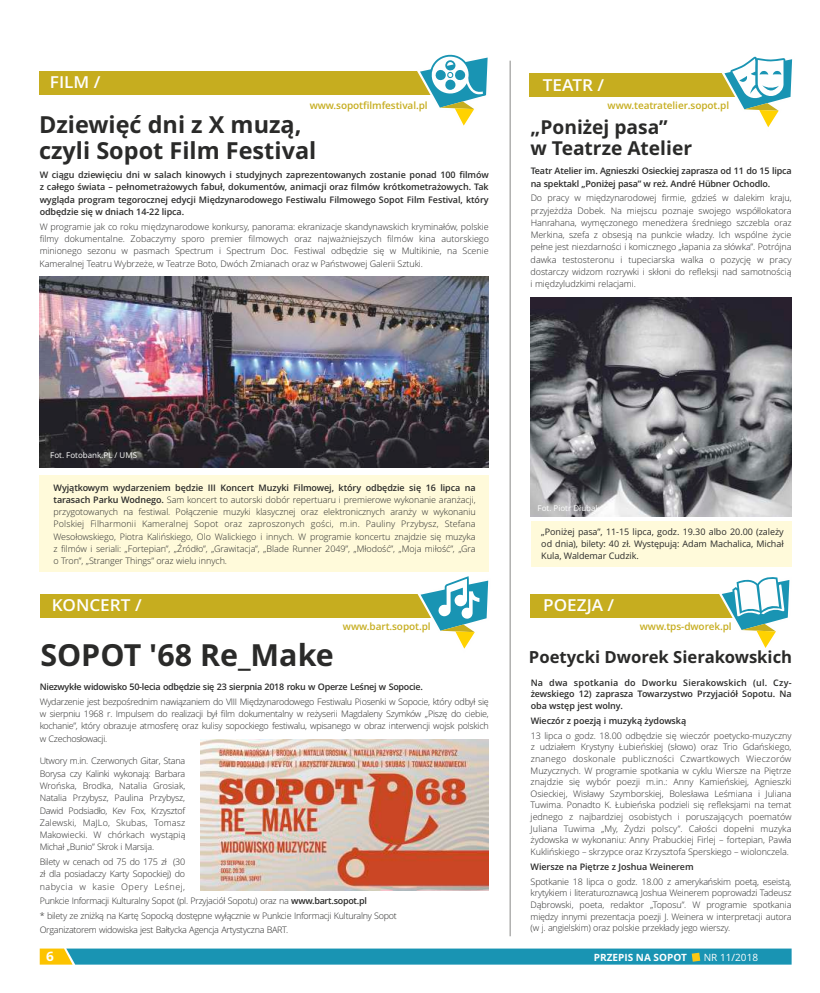
<style>
.page{position:relative;width:820px;height:993px;background:#fff}
.page>*{position:absolute;margin:0;border:0;box-sizing:border-box;transform-origin:0 0}
.t1{font:700 30.4px "Open Sans";color:#2a2a29}
.t2{font:700 23.5px/25.5px "Open Sans";color:#2a2a29}
.t3{font:700 19.2px/20.9px "Open Sans";color:#2a2a29}
.t4{font:700 16.7px "Open Sans";color:#2a2a29}
.t5{font:600 16.5px "Open Sans";color:#fefefe;scale:1.04 1}
.t6{font:700 13px "Open Sans";color:#fefefe;scale:1.04 1}
.t7{font:600 10px "Open Sans";letter-spacing:-.01em;color:#c6ad1f}
.t8{font:700 10px "Open Sans";color:#fefefe}
.t9{font:10px "Open Sans";color:#fefefe}
.t10{font:300 9px/12.3px "Open Sans";letter-spacing:-.03em;color:#2a2a29;text-align:justify}
.t11{font:600 9px/12.3px "Open Sans";letter-spacing:-.02em;color:#2a2a29;text-align:justify}
.t12{font:9px/12.3px "Open Sans";letter-spacing:-.01em;color:#2a2a29;text-align:justify}
.t13{font:8px "Open Sans";color:#fefefe}
.s1{font-weight:600}
</style>
<div class="page">
<div style="left:40px;top:475px;width:448px;height:96px;background:#fffada"></div>
<div style="left:530px;top:521px;width:261px;height:46px;background:#fffada"></div>
<svg style="left:40px;top:948px;width:751px;height:16px;background:#2b9aae"></svg>
<hr style="left:509px;top:61px;width:1px;height:874px;background:#888887">
<div style="left:528px;top:73px;width:242px;height:24px;background:#c6ad1f"></div>
<svg style="left:721px;top:57px;width:72px;height:71px"></svg>
<div style="left:40px;top:71px;width:435px;height:24px;background:#c6ad1f"></div>
<svg style="left:417px;top:54px;width:71px;height:72px"></svg>
<img style="left:40px;top:276px;width:448px;height:191px">
<img style="left:530px;top:297px;width:261px;height:219px">
<img style="left:200px;top:739px;width:288px;height:151px">
<div style="left:40px;top:593px;width:435px;height:24px;background:#c6ad1f"></div>
<svg style="left:417px;top:576px;width:72px;height:73px"></svg>
<div style="left:530px;top:593px;width:246px;height:24px;background:#c6ad1f"></div>
<svg style="left:718px;top:577px;width:72px;height:71px"></svg>
<h3 class="t5" style="left:50px;top:76px;width:50px">FILM /</h3>
<h3 class="t5" style="left:542px;top:78px;width:60px">TEATR /</h3>
<p class="t7" style="left:309px;top:102px;width:119px">www.sopotfilmfestival.pl</p>
<p class="t7" style="left:607px;top:101px;width:123px">www.teatratelier.sopot.pl</p>
<h2 class="t2" style="left:39px;top:114px;width:279px">Dziewięć dni z X muzą, czyli Sopot Film Festival</h2>
<p class="t11" style="left:40px;top:170px;width:450px">W ciągu dziewięciu dni w salach kinowych i studyjnych zaprezentowanych zostanie ponad 100 filmów z całego świata – pełnometrażowych fabuł, dokumentów, animacji oraz filmów krótkometrażowych. Tak wygląda program tegorocznej edycji Międzynarodowego Festiwalu Filmowego Sopot Film Festival, który odbędzie się w dniach 14-22 lipca.</p>
<p class="t10" style="left:40px;top:221px;width:450px">W programie jak co roku międzynarodowe konkursy, panorama: ekranizacje skandynawskich kryminałów, polskie filmy dokumentalne. Zobaczymy sporo premier filmowych oraz najważniejszych filmów kina autorskiego minionego sezonu w pasmach Spectrum i Spectrum Doc. Festiwal odbędzie się w Multikinie, na Scenie Kameralnej Teatru Wybrzeże, w Teatrze Boto, Dwóch Zmianach oraz w Państwowej Galerii Sztuki.</p>
<h3 class="t3" style="left:530px;top:118px;width:163px">„Poniżej pasa”<br>w Teatrze Atelier</h3>
<p class="t11" style="left:530px;top:166px;width:262px">Teatr Atelier im. Agnieszki Osieckiej zaprasza od 11 do 15 lipca na spektakl „Poniżej pasa” w reż. André Hübner Ochodlo.</p>
<p class="t10" style="left:530px;top:193px;width:262px">Do pracy w międzynarodowej firmie, gdzieś w dalekim kraju, przyjeżdża Dobek. Na miejscu poznaje swojego współlokatora Hanrahana, wymęczonego menedżera średniego szczebla oraz Merkina, szefa z obsesją na punkcie władzy. Ich wspólne życie pełne jest niezdarności i komicznego „łapania za słówka”. Potrójna dawka testosteronu i tupeciarska walka o pozycję w pracy dostarczy widzom rozrywki i skłoni do refleksji nad samotnością i międzyludzkimi relacjami.</p>
<p class="t13" style="left:50px;top:451px;width:88px">Fot. Fotobank.PL / UMS</p>
<p class="t10" style="left:53px;top:482px;width:423px"><span class="s1">Wyjątkowym wydarzeniem będzie III Koncert Muzyki Filmowej, który odbędzie się 16 lipca na tarasach Parku Wodnego.</span> Sam koncert to autorski dobór repertuaru i premierowe wykonanie aranżacji, przygotowanych na festiwal. Połączenie muzyki klasycznej oraz elektronicznych aranży w wykonaniu Polskiej Filharmonii Kameralnej Sopot oraz zaproszonych gości, m.in. Pauliny Przybysz, Stefana Wesołowskiego, Piotra Kalińskiego, Olo Walickiego i innych. W programie koncertu znajdzie się muzyka z filmów i seriali: „Fortepian”, „Źródło”, „Grawitacja”, „Blade Runner 2049”, „Młodość”, „Moja miłość”, „Gra o Tron”, „Stranger Things” oraz wielu innych.</p>
<p class="t13" style="left:537px;top:505px;width:64px">Fot. Piotr Dłubak</p>
<p class="t12" style="left:541px;top:526px;width:244px">„Poniżej pasa”, 11-15 lipca, godz. 19.30 albo 20.00 (zależy od dnia), bilety: 40 zł. Występują: Adam Machalica, Michał Kula, Waldemar Cudzik.</p>
<h3 class="t5" style="left:52px;top:598px;width:88px">KONCERT /</h3>
<h3 class="t5" style="left:543px;top:598px;width:70px">POEZJA /</h3>
<p class="t7" style="left:343px;top:622px;width:89px">www.bart.sopot.pl</p>
<p class="t7" style="left:639px;top:622px;width:93px">www.tps-dworek.pl</p>
<h1 class="t1" style="left:40px;top:642px;width:295px">SOPOT '68 Re_Make</h1>
<p class="t11" style="left:40px;top:681px;width:384px">Niezwykłe widowisko 50-lecia odbędzie się 23 sierpnia 2018 roku w Operze Leśnej w Sopocie.</p>
<p class="t10" style="left:40px;top:696px;width:450px">Wydarzenie jest bezpośrednim nawiązaniem do VIII Międzynarodowego Festiwalu Piosenki w Sopocie, który odbył się w sierpniu 1968 r. Impulsem do realizacji był film dokumentalny w reżyserii Magdaleny Szymków „Piszę do ciebie, kochanie”, który obrazuje atmosferę oraz kulisy sopockiego festiwalu, wpisanego w obraz interwencji wojsk polskich w Czechosłowacji.</p>
<p class="t10" style="left:40px;top:755px;width:147px">Utwory m.in. Czerwonych Gitar, Stana Borysa czy Kalinki wykonają: Barbara Wrońska, Brodka, Natalia Grosiak, Natalia Przybysz, Paulina Przybysz, Dawid Podsiadło, Kev Fox, Krzysztof Zalewski, MaJLo, Skubas, Tomasz Makowiecki. W chórkach wystąpią Michał „Bunio” Skrok i Marsija.</p>
<p class="t10" style="left:40px;top:856px;width:147px">Bilety w cenach od 75 do 175 zł (30 zł dla posiadaczy Karty Sopockiej) do nabycia w kasie Opery Leśnej,</p>
<p class="t10" style="left:40px;top:893px;width:358px;line-height:14.7px;text-align:left">Punkcie Informacji Kulturalny Sopot (pl. Przyjaciół Sopotu) oraz na <span class="s1">www.bart.sopot.pl<br></span>* bilety ze zniżką na Kartę Sopocką dostępne wyłącznie w Punkcie Informacji Kulturalny Sopot<br>Organizatorem widowiska jest Bałtycka Agencja Artystyczna BART.</p>
<h3 class="t4" style="left:528px;top:650px;width:265px">Poetycki Dworek Sierakowskich</h3>
<p class="t11" style="left:530px;top:677px;width:262px;line-height:11.6px">Na dwa spotkania do Dworku Sierakowskich (ul. Czy&shy;żewskiego 12) zaprasza Towarzystwo Przyjaciół Sopotu. Na oba wstęp jest wolny.</p>
<p class="t11" style="left:530px;top:715px;width:157px">Wieczór z poezją i muzyką żydowską</p>
<p class="t10" style="left:530px;top:730px;width:262px;line-height:11.6px">13 lipca o godz. 18.00 odbędzie się wieczór poetycko-muzyczny z udziałem Krystyny Łubieńskiej (słowo) oraz Trio Gdańskiego, znanego doskonale publiczności Czwartkowych Wieczorów Muzycznych. W programie spotkania w cyklu Wiersze na Piętrze znajdzie się wybór poezji m.in.: Anny Kamieńskiej, Agnieszki Osieckiej, Wisławy Szymborskiej, Bolesława Leśmiana i Juliana Tuwima. Ponadto K. Łubieńska podzieli się refleksjami na temat jednego z najbardziej osobistych i poruszających poematów Juliana Tuwima „My, Żydzi polscy”. Całości dopełni muzyka żydowska w wykonaniu: Anny Prabuckiej Firlej – fortepian, Pawła Kuklińskiego – skrzypce oraz Krzysztofa Sperskiego – wiolonczela.</p>
<p class="t11" style="left:530px;top:861px;width:164px">Wiersze na Piętrze z Joshua Weinerem</p>
<p class="t10" style="left:530px;top:876px;width:262px;line-height:11.6px">Spotkanie 18 lipca o godz. 18.00 z amerykańskim poetą, eseistą, krytykiem i literaturoznawcą Joshua Weinerem poprowadzi Tadeusz Dąbrowski, poeta, redaktor „Toposu”. W programie spotkania między innymi prezentacja poezji J. Weinera w interpretacji autora (w j. angielskim) oraz polskie przekłady jego wierszy.</p>
<h3 class="t6" style="left:46px;top:950px;width:9px">6</h3>
<p class="t8" style="left:593px;top:952px;width:94px">PRZEPIS NA SOPOT</p>
<p class="t9" style="left:703px;top:952px;width:56px">NR 11/2018</p>
</div>
